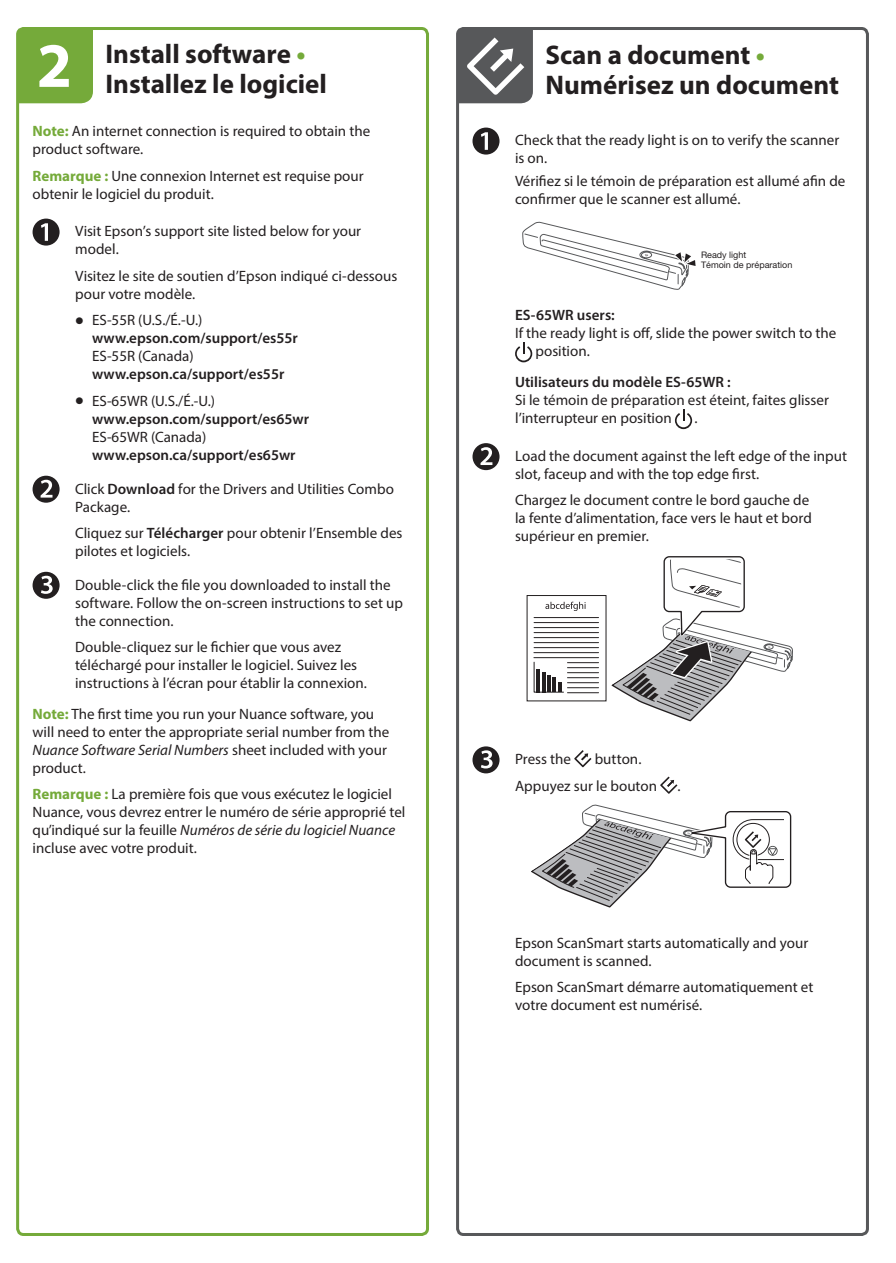
<style>
.page{position:relative;width:896px;height:1263px;background:#fff}
.page>*{position:absolute;margin:0;border:0;box-sizing:border-box;transform-origin:0 0}
.t1{font:700 63.6px "Myriad Pro";color:#fff}
.Section_title{font:700 27px "Myriad Pro";color:#231f20}
.Step_E{font:15px/18px "Myriad Pro";color:#231f20}
.Step_F{font:15px/18px "Myriad Pro";color:#231f20}
.Note{font:15px/18px "Myriad Pro";color:#231f20}
.Step_E-2{font:600 15px/18px "Myriad Pro";color:#231f20}
.Body_indent_2{font:15px/18px "Myriad Pro";color:#231f20}
.t2{font:9px/10.5px "Helvetica Neue";color:#231f20}
.s1{color:#75aa3a}
.s2{font-weight:700;color:#75aa3a}
.s3{font-weight:900;font-size:24px}
.s4{font-weight:400}
.s5{font-weight:600}
.s6{font-style:italic}
</style>
<div class="page">
<div style="left:16px;top:27px;width:413px;height:1209px;border:3px solid #75aa3a;border-radius:6px"></div>
<div style="left:33px;top:219px;width:27px;height:27px;background:#231f20;border-radius:50%"></div>
<svg style="left:41px;top:223px;width:7px;height:18px"></svg>
<div style="left:33px;top:476px;width:27px;height:27px;background:#231f20;border-radius:50%"></div>
<svg style="left:41px;top:480px;width:11px;height:18px"></svg>
<div style="left:33px;top:572px;width:27px;height:27px;background:#231f20;border-radius:50%"></div>
<svg style="left:41px;top:576px;width:12px;height:18px"></svg>
<div style="left:18px;top:29px;width:75px;height:74px;background:#75aa3a"></div>
<div style="left:456px;top:27px;width:412px;height:1209px;border:3px solid #57585a;border-radius:6px"></div>
<div style="left:472px;top:128px;width:27px;height:27px;background:#231f20;border-radius:50%"></div>
<svg style="left:481px;top:132px;width:6px;height:18px"></svg>
<svg style="left:522px;top:222px;width:174px;height:68px"></svg>
<svg style="left:515px;top:343px;width:17px;height:19px"></svg>
<svg style="left:674px;top:409px;width:17px;height:20px"></svg>
<div style="left:472px;top:443px;width:27px;height:27px;background:#231f20;border-radius:50%"></div>
<svg style="left:480px;top:447px;width:12px;height:18px"></svg>
<svg style="left:533px;top:661px;width:31px;height:32px"></svg>
<hr style="left:533px;top:617px;width:65px;height:1px;background:#231f20">
<hr style="left:533px;top:622px;width:65px;height:1px;background:#231f20">
<hr style="left:533px;top:627px;width:65px;height:1px;background:#231f20">
<hr style="left:533px;top:632px;width:65px;height:1px;background:#231f20">
<hr style="left:533px;top:637px;width:65px;height:1px;background:#231f20">
<hr style="left:533px;top:642px;width:65px;height:1px;background:#231f20">
<hr style="left:533px;top:647px;width:65px;height:1px;background:#231f20">
<hr style="left:533px;top:652px;width:65px;height:1px;background:#231f20">
<hr style="left:533px;top:657px;width:65px;height:1px;background:#231f20">
<hr style="left:567px;top:662px;width:31px;height:1px;background:#231f20">
<hr style="left:567px;top:667px;width:31px;height:1px;background:#231f20">
<hr style="left:567px;top:672px;width:31px;height:1px;background:#231f20">
<hr style="left:567px;top:677px;width:31px;height:1px;background:#231f20">
<hr style="left:567px;top:682px;width:31px;height:1px;background:#231f20">
<hr style="left:567px;top:687px;width:31px;height:1px;background:#231f20">
<hr style="left:567px;top:692px;width:31px;height:1px;background:#231f20">
<svg style="left:545px;top:602px;width:40px;height:9px"></svg>
<svg style="left:611px;top:556px;width:181px;height:166px"></svg>
<div style="left:472px;top:746px;width:27px;height:27px;background:#231f20;border-radius:50%"></div>
<svg style="left:481px;top:750px;width:11px;height:18px"></svg>
<svg style="left:574px;top:750px;width:17px;height:17px"></svg>
<svg style="left:660px;top:776px;width:17px;height:18px"></svg>
<svg style="left:531px;top:805px;width:260px;height:103px"></svg>
<svg style="left:458px;top:29px;width:74px;height:74px;background:#707072"></svg>
<p class="t1" style="left:37px;top:24px;width:37px">2</p>
<p class="Section_title" style="left:105px;top:36px;width:201px">Install software <span class="s1">•</span></p>
<p class="t1" style="left:33px;top:22px;width:37px">1</p>
<p class="Section_title" style="left:105px;top:66px;width:223px">Installez le logiciel</p>
<p class="Note" style="left:33px;top:122px;width:339px"><span class="s2">Note:</span> An internet connection is required to obtain the product software.</p>
<p class="Note" style="left:33px;top:166px;width:332px"><span class="s2">Remarque :</span> Une connexion Internet est requise pour obtenir le logiciel du produit.</p>
<p class="Step_E" style="left:75px;top:222px;width:287px">Visit Epson’s support site listed below for your model.</p>
<p class="Step_F" style="left:75px;top:267px;width:323px">Visitez le site de soutien d’Epson indiqué ci-dessous pour votre modèle.</p>
<p class="Step_E-2" style="left:92px;top:311px;width:207px;text-indent:-17px"><span class="s3">•</span> <span class="s4">ES-55R (U.S./É.-U.) </span>www.epson.com/support/es55r<br><span class="s4">ES-55R (Canada) </span>www.epson.ca/support/es55r</p>
<p class="Step_E-2" style="left:92px;top:391px;width:218px;text-indent:-17px"><span class="s3">•</span> <span class="s4">ES-65WR (U.S./É.-U.) </span>www.epson.com/support/es65wr<br><span class="s4">ES-65WR (Canada) </span>www.epson.ca/support/es65wr</p>
<p class="Step_E" style="left:75px;top:479px;width:320px">Click <span class="s5">Download</span> for the Drivers and Utilities Combo<br>Package.</p>
<p class="Step_F" style="left:75px;top:524px;width:329px">Cliquez sur <span class="s5">Télécharger</span> pour obtenir l’Ensemble des pilotes et logiciels.</p>
<p class="Step_E" style="left:75px;top:575px;width:329px">Double-click the file you downloaded to install the software. Follow the on-screen instructions to set up the connection.</p>
<p class="Step_F" style="left:75px;top:638px;width:293px">Double-cliquez sur le fichier que vous avez téléchargé pour installer le logiciel. Suivez les instructions à l’écran pour établir la connexion.</p>
<p class="Note" style="left:33px;top:705px;width:358px"><span class="s2">Note:</span> The first time you run your Nuance software, you will need to enter the appropriate serial number from the <span class="s6">Nuance Software Serial Numbers</span> sheet included with your product.</p>
<p class="Note" style="left:33px;top:785px;width:374px"><span class="s2">Remarque :</span> La première fois que vous exécutez le logiciel Nuance, vous devrez entrer le numéro de série approprié tel qu’indiqué sur la feuille <span class="s6">Numéros de série du logiciel Nuance </span>incluse avec votre produit.</p>
<p class="Section_title" style="left:545px;top:38px;width:221px">Scan a document <span class="s1">•</span></p>
<p class="Section_title" style="left:545px;top:68px;width:295px">Numérisez un document</p>
<p class="Step_E" style="left:515px;top:131px;width:325px">Check that the ready light is on to verify the scanner is on.</p>
<p class="Step_E" style="left:515px;top:171px;width:332px">Vérifiez si le témoin de préparation est allumé afin de confirmer que le scanner est allumé.</p>
<p class="t2" style="left:700px;top:249px;width:93px">Ready light<br>Témoin de préparation</p>
<p class="Step_E-2" style="left:515px;top:306px;width:101px">ES-65WR users:</p>
<p class="Step_E" style="left:515px;top:324px;width:322px">If the ready light is off, slide the power switch to the</p>
<p class="Step_E" style="left:535px;top:342px;width:56px">position.</p>
<p class="Step_F" style="left:515px;top:373px;width:315px"><span class="s5">Utilisateurs du modèle ES-65WR :<br></span>Si le témoin de préparation est éteint, faites glisser l’interrupteur en position</p>
<p class="Step_F" style="left:694px;top:409px;width:5px">.</p>
<p class="Step_E" style="left:515px;top:447px;width:333px">Load the document against the left edge of the input slot, faceup and with the top edge first.</p>
<p class="Step_F" style="left:515px;top:491px;width:298px">Chargez le document contre le bord gauche de la fente d’alimentation, face vers le haut et bord supérieur en premier.</p>
<p class="Step_E" style="left:515px;top:750px;width:57px">Press the</p>
<p class="Step_E" style="left:594px;top:750px;width:48px">button.</p>
<p class="Step_F" style="left:515px;top:776px;width:143px">Appuyez sur le bouton</p>
<p class="Step_F" style="left:677px;top:776px;width:5px">.</p>
<p class="Body_indent_2" style="left:515px;top:933px;width:294px">Epson ScanSmart starts automatically and your document is scanned.</p>
<p class="Body_indent_2" style="left:515px;top:978px;width:299px">Epson ScanSmart démarre automatiquement et votre document est numérisé.</p>
</div>
